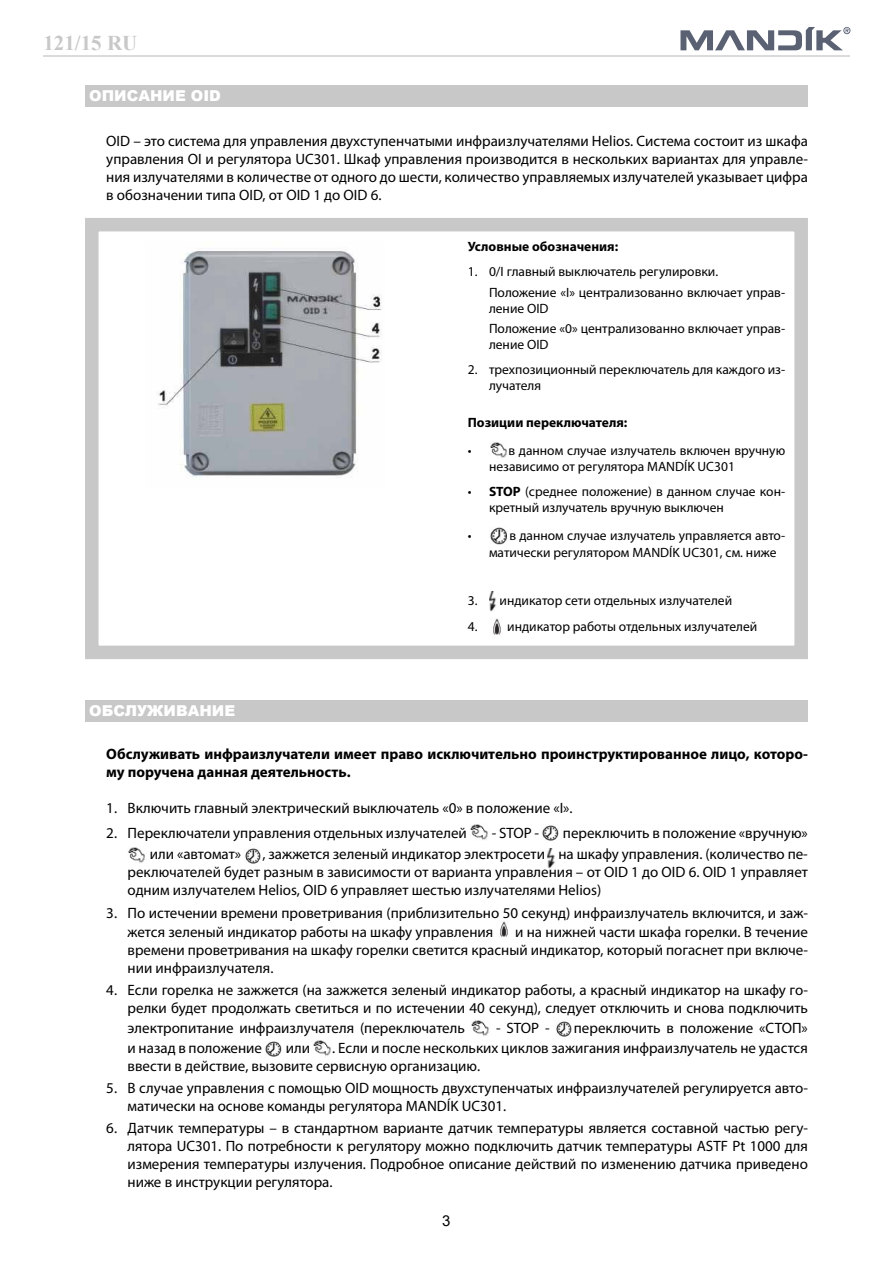
<style>
.page{position:relative;width:893px;height:1263px;background:#fff}
.page>*{position:absolute;margin:0;border:0;box-sizing:border-box;transform-origin:0 0}
.t1{font:700 21px "Times New Roman";color:#c8c8c8}
.t2{font:15px/18px "Myriad Pro";color:#000;text-align:justify}
.t3{font:700 15px/18px "Myriad Pro";color:#000}
.t4{font:900 15px "Arial";color:#fff}
.t5{font:15px "Arial";color:#000}
.t6{font:13.5px/16.2px "Myriad Pro";color:#000}
.t7{font:700 13.5px "Myriad Pro";color:#000}
.s1{font-weight:700}
</style>
<div class="page">
<hr style="left:43px;top:55px;width:806px;height:1px;background:#dbdbdb">
<svg style="left:680px;top:27px;width:170px;height:23px"></svg>
<div style="left:85px;top:85px;width:723px;height:21px;background:#c8c8c8"></div>
<div style="left:85px;top:700px;width:723px;height:22px;background:#c8c8c8"></div>
<img style="left:158px;top:251px;width:224px;height:227px">
<div style="left:85px;top:218px;width:723px;height:441px;border:14px solid #c8c8c8"></div>
<img style="left:470px;top:824px;width:18px;height:16px">
<img style="left:542px;top:825px;width:17px;height:16px">
<img style="left:128px;top:847px;width:17px;height:16px">
<img style="left:245px;top:848px;width:16px;height:16px">
<img style="left:548px;top:848px;width:7px;height:21px">
<img style="left:500px;top:921px;width:8px;height:16px">
<img style="left:471px;top:1020px;width:18px;height:16px">
<img style="left:556px;top:1021px;width:16px;height:16px">
<img style="left:265px;top:1041px;width:17px;height:16px">
<img style="left:313px;top:1040px;width:18px;height:16px">
<img style="left:490px;top:442px;width:17px;height:16px">
<img style="left:490px;top:527px;width:17px;height:18px">
<img style="left:489px;top:591px;width:7px;height:21px">
<img style="left:493px;top:618px;width:8px;height:17px">
<h1 class="t1" style="left:43px;top:28px;width:95px">121/15 RU</h1>
<p class="t4" style="left:89px;top:85px;width:133px">ОПИСАНИЕ OID</p>
<p class="t2" style="left:106px;top:132px;width:703px">OID – это система для управления двухступенчатыми инфраизлучателями Helios. Система состоит из шкафа управления OI и регулятора UC301. Шкаф управления производится в нескольких вариантах для управле&shy;ния излучателями в количестве от одного до шести, количество управляемых излучателей указывает цифра в обозначении типа OID, от OID 1 до OID 6.</p>
<p class="t4" style="left:89px;top:700px;width:147px">ОБСЛУЖИВАНИЕ</p>
<p class="t7" style="left:468px;top:238px;width:152px">Условные обозначения:</p>
<p class="t6" style="left:489px;top:261px;width:298px;line-height:20.4px;text-indent:-21px">1. 0/I главный выключатель регулировки.<br>Положение «I» централизованно включает управ-</p>
<p class="t6" style="left:489px;top:298px;width:298px;line-height:20.4px">ление OID<br>Положение «0» централизованно включает управ-</p>
<p class="t6" style="left:489px;top:337px;width:61px">ление OID</p>
<p class="t6" style="left:489px;top:361px;width:298px;text-indent:-21px">2. трехпозиционный переключатель для каждого из&shy;лучателя</p>
<p class="t7" style="left:468px;top:414px;width:161px">Позиции переключателя:</p>
<p class="t6" style="left:468px;top:442px;width:5px">•</p>
<p class="t6" style="left:489px;top:442px;width:298px;text-indent:19px">в данном случае излучатель включен вручную независимо от регулятора MANDÍK UC301</p>
<p class="t6" style="left:489px;top:483px;width:298px;text-indent:-21px">• <span class="s1">STOP</span> (среднее положение) в данном случае кон&shy;кретный излучатель вручную выключен</p>
<p class="t6" style="left:468px;top:527px;width:5px">•</p>
<p class="t6" style="left:489px;top:527px;width:298px;text-indent:20px">в данном случае излучатель управляется авто&shy;матически регулятором MANDÍK UC301, см. ниже</p>
<p class="t6" style="left:468px;top:592px;width:266px">3. индикатор сети отдельных излучателей</p>
<p class="t6" style="left:468px;top:618px;width:291px">4. индикатор работы отдельных излучателей</p>
<p class="t3" style="left:106px;top:744px;width:703px">Обслуживать инфраизлучатели имеет право исключительно проинструктированное лицо, которо&shy;му поручена данная деятельность.</p>
<p class="t2" style="left:106px;top:798px;width:468px">1. Включить главный электрический выключатель «0» в положение «I».</p>
<p class="t2" style="left:106px;top:823px;width:362px">2. Переключатели управления отдельных излучателей</p>
<p class="t2" style="left:492px;top:823px;width:49px">- STOP -</p>
<p class="t2" style="left:563px;top:823px;width:247px">переключить в положение «вручную»</p>
<p class="t2" style="left:150px;top:845px;width:93px">или «автомат»</p>
<p class="t2" style="left:128px;top:845px;width:682px;text-indent:135px">, зажжется зеленый индикатор электросети на шкафу управления. (количество пе&shy;реключателей будет разным в зависимости от варианта управления – от OID 1 до OID 6. OID 1 управляет одним излучателем Helios, OID 6 управляет шестью излучателями Helios)</p>
<p class="t2" style="left:128px;top:903px;width:682px;line-height:19.2px;text-indent:-21px">3. По истечении времени проветривания (приблизительно 50 секунд) инфраизлучатель включится, и заж&shy;жется зеленый индикатор работы на шкафу управления</p>
<p class="t2" style="left:128px;top:922px;width:682px;text-indent:388px">и на нижней части шкафа горелки. В течение времени проветривания на шкафу горелки светится красный индикатор, который погаснет при включе&shy;нии инфраизлучателя.</p>
<p class="t2" style="left:106px;top:981px;width:703px;text-align:right">4. Если горелка не зажжется (на зажжется зеленый индикатор работы, а красный индикатор на шкафу го&shy;релки будет продолжать светиться и по истечении 40 секунд), следует отключить и снова подключить</p>
<p class="t2" style="left:128px;top:1018px;width:339px">электропитание инфраизлучателя (переключатель</p>
<p class="t2" style="left:496px;top:1018px;width:55px">- STOP -</p>
<p class="t2" style="left:574px;top:1018px;width:236px">переключить в положение «СТОП»</p>
<p class="t2" style="left:128px;top:1038px;width:136px">и назад в положение</p>
<p class="t2" style="left:286px;top:1038px;width:26px">или</p>
<p class="t2" style="left:128px;top:1038px;width:682px;text-indent:205px">. Если и после нескольких циклов зажигания инфраизлучатель не удастся ввести в действие, вызовите сервисную организацию.</p>
<p class="t2" style="left:128px;top:1079px;width:682px;text-indent:-21px">5. В случае управления с помощью OID мощность двухступенчатых инфраизлучателей регулируется авто&shy;матически на основе команды регулятора MANDÍK UC301.</p>
<p class="t2" style="left:128px;top:1119px;width:682px;text-indent:-21px">6. Датчик температуры – в стандартном варианте датчик температуры является составной частью регу&shy;лятора UC301. По потребности к регулятору можно подключить датчик температуры ASTF Pt 1000 для измерения температуры излучения. Подробное описание действий по изменению датчика приведено ниже в инструкции регулятора.</p>
<p class="t5" style="left:442px;top:1210px;width:10px">3</p>
</div>
